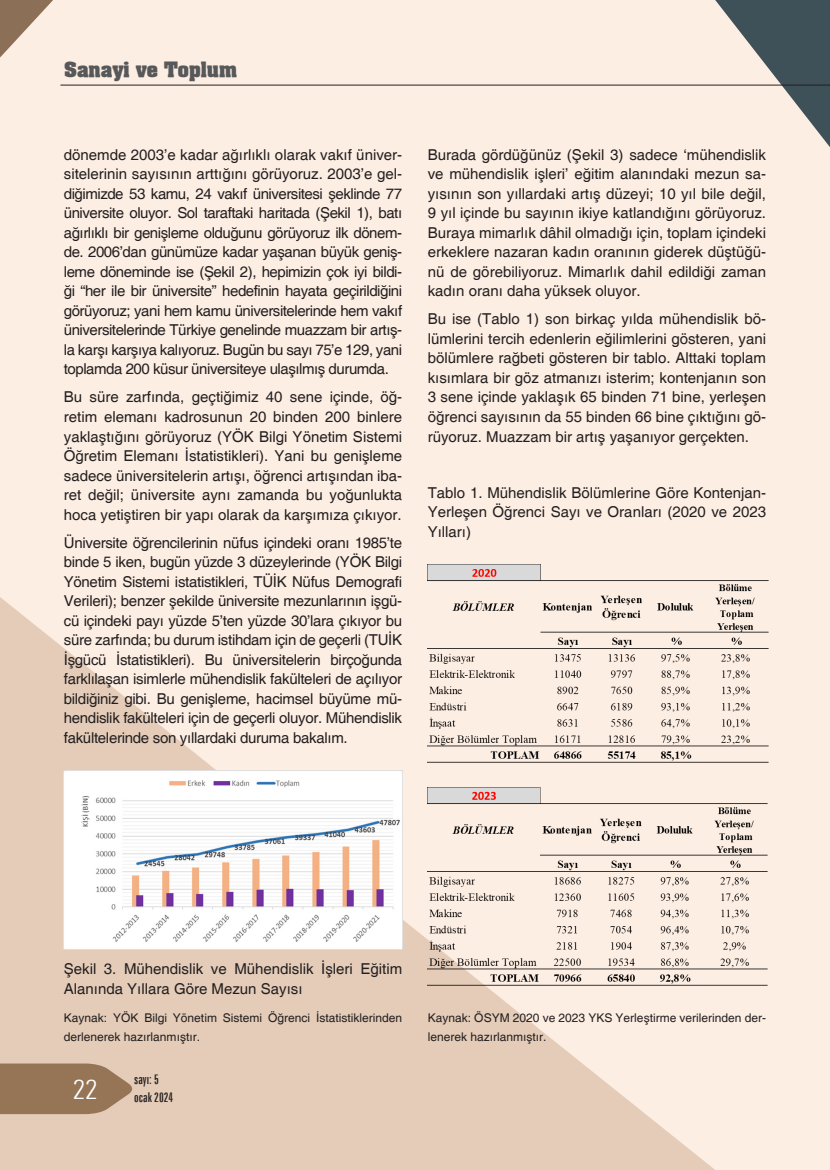
<style>
.page{position:relative;width:830px;height:1170px;background:#fff}
.page>*{position:absolute;margin:0;border:0;box-sizing:border-box;transform-origin:0 0}
.t1{font:300 condensed 27px "Zurich BT";color:#fff}
.t2{font:700 18px "TR Aardvark";color:#57585a}
.bultenmetin{font:15px/19.5px "Helvetica";color:#231f20;text-align:justify}
.t3{font:extra-condensed 13.5px/18px "Zurich BT";color:#231f20}
.bultenmetin-2{font:12px/19.5px "Helvetica";color:#231f20}
</style>
<div class="page">
<div style="left:0;top:0;width:829px;height:1169px;background:#fdeee3"></div>
<svg style="left:0;top:0;width:53px;height:58px"></svg>
<svg style="left:714px;top:0;width:115px;height:146px"></svg>
<svg style="left:0;top:597px;width:769px;height:572px;fill:#e4ccb8"></svg>
<svg style="left:0;top:1063px;width:133px;height:50px;background:#9f7f62"></svg>
<hr style="left:60px;top:85px;width:769px;height:1px;background:#231f20">
<img style="left:64px;top:770px;width:338px;height:179px">
<img style="left:427px;top:564px;width:341px;height:198px">
<img style="left:427px;top:787px;width:340px;height:198px">
<p class="t2" style="left:64px;top:56px;width:174px">Sanayi ve Toplum</p>
<p class="bultenmetin" style="left:64px;top:145px;width:340px">dönemde 2003’e kadar ağırlıklı olarak vakıf üniver&shy;sitelerinin sayısının arttığını görüyoruz. 2003’e gel&shy;diğimizde 53 kamu, 24 vakıf üniversitesi şeklinde 77 üniversite oluyor. Sol taraftaki haritada (Şekil 1), batı ağırlıklı bir genişleme olduğunu görüyoruz ilk dönem&shy;de. 2006’dan günümüze kadar yaşanan büyük geniş&shy;leme döneminde ise (Şekil 2), hepimizin çok iyi bildi&shy;ği “her ile bir üniversite” hedefinin hayata geçirildiğini görüyoruz; yani hem kamu üniversitelerinde hem vakıf üniversitelerinde Türkiye genelinde muazzam bir artış&shy;la karşı karşıya kalıyoruz. Bugün bu sayı 75’e 129, yani toplamda 200 küsur üniversiteye ulaşılmış durumda.</p>
<p class="bultenmetin" style="left:64px;top:388px;width:340px">Bu süre zarfında, geçtiğimiz 40 sene içinde, öğ&shy;retim elemanı kadrosunun 20 binden 200 binlere yaklaştığını görüyoruz (YÖK Bilgi Yönetim Sistemi Öğretim Elemanı İstatistikleri). Yani bu genişleme sadece üniversitelerin artışı, öğrenci artışından iba&shy;ret değil; üniversite aynı zamanda bu yoğunlukta hoca yetiştiren bir yapı olarak da karşımıza çıkıyor.</p>
<p class="bultenmetin" style="left:64px;top:533px;width:340px">Üniversite öğrencilerinin nüfus içindeki oranı 1985’te binde 5 iken, bugün yüzde 3 düzeylerinde (YÖK Bilgi Yönetim Sistemi istatistikleri, TÜİK Nüfus Demografi Verileri); benzer şekilde üniversite mezunlarının işgü&shy;cü içindeki payı yüzde 5’ten yüzde 30’lara çıkıyor bu süre zarfında; bu durum istihdam için de geçerli (TUİK İşgücü İstatistikleri). Bu üniversitelerin birçoğunda farklılaşan isimlerle mühendislik fakülteleri de açılıyor bildiğiniz gibi. Bu genişleme, hacimsel büyüme mü&shy;hendislik fakülteleri için de geçerli oluyor. Mühendislik fakültelerinde son yıllardaki duruma bakalım.</p>
<p class="bultenmetin" style="left:427px;top:145px;width:340px">Burada gördüğünüz (Şekil 3) sadece ‘mühendislik ve mühendislik işleri’ eğitim alanındaki mezun sa&shy;yısının son yıllardaki artış düzeyi; 10 yıl bile değil, 9 yıl içinde bu sayının ikiye katlandığını görüyoruz.<br>Buraya mimarlık dâhil olmadığı için, toplam içindeki erkeklere nazaran kadın oranının giderek düştüğü&shy;nü de görebiliyoruz. Mimarlık dahil edildiği zaman kadın oranı daha yüksek oluyor.</p>
<p class="bultenmetin" style="left:427px;top:310px;width:340px">Bu ise (Tablo 1) son birkaç yılda mühendislik bö&shy;lümlerini tercih edenlerin eğilimlerini gösteren, yani bölümlere rağbeti gösteren bir tablo. Alttaki toplam kısımlara bir göz atmanızı isterim; kontenjanın son 3 sene içinde yaklaşık 65 binden 71 bine, yerleşen öğrenci sayısının da 55 binden 66 bine çıktığını gö&shy;rüyoruz. Muazzam bir artış yaşanıyor gerçekten.</p>
<p class="bultenmetin" style="left:427px;top:483px;width:340px">Tablo 1. Mühendislik Bölümlerine Göre Kontenjan-Yerleşen Öğrenci Sayı ve Oranları (2020 ve 2023<br>Yılları)</p>
<p class="bultenmetin" style="left:64px;top:959px;width:340px">Şekil 3. Mühendislik ve Mühendislik İşleri Eğitim<br>Alanında Yıllara Göre Mezun Sayısı</p>
<p class="bultenmetin-2" style="left:64px;top:1008px;width:340px">Kaynak: YÖK Bilgi Yönetim Sistemi Öğrenci İstatistiklerinden derlenerek hazırlanmıştır.</p>
<h1 class="t1" style="left:73px;top:1072px;width:26px">22</h1>
<p class="t3" style="left:134px;top:1069px;width:41px">sayı: 5 ocak 2024</p>
<p class="bultenmetin-2" style="left:427px;top:1008px;width:340px">Kaynak: ÖSYM 2020 ve 2023 YKS Yerleştirme verilerinden der&shy;lenerek hazırlanmıştır.</p>
</div>
